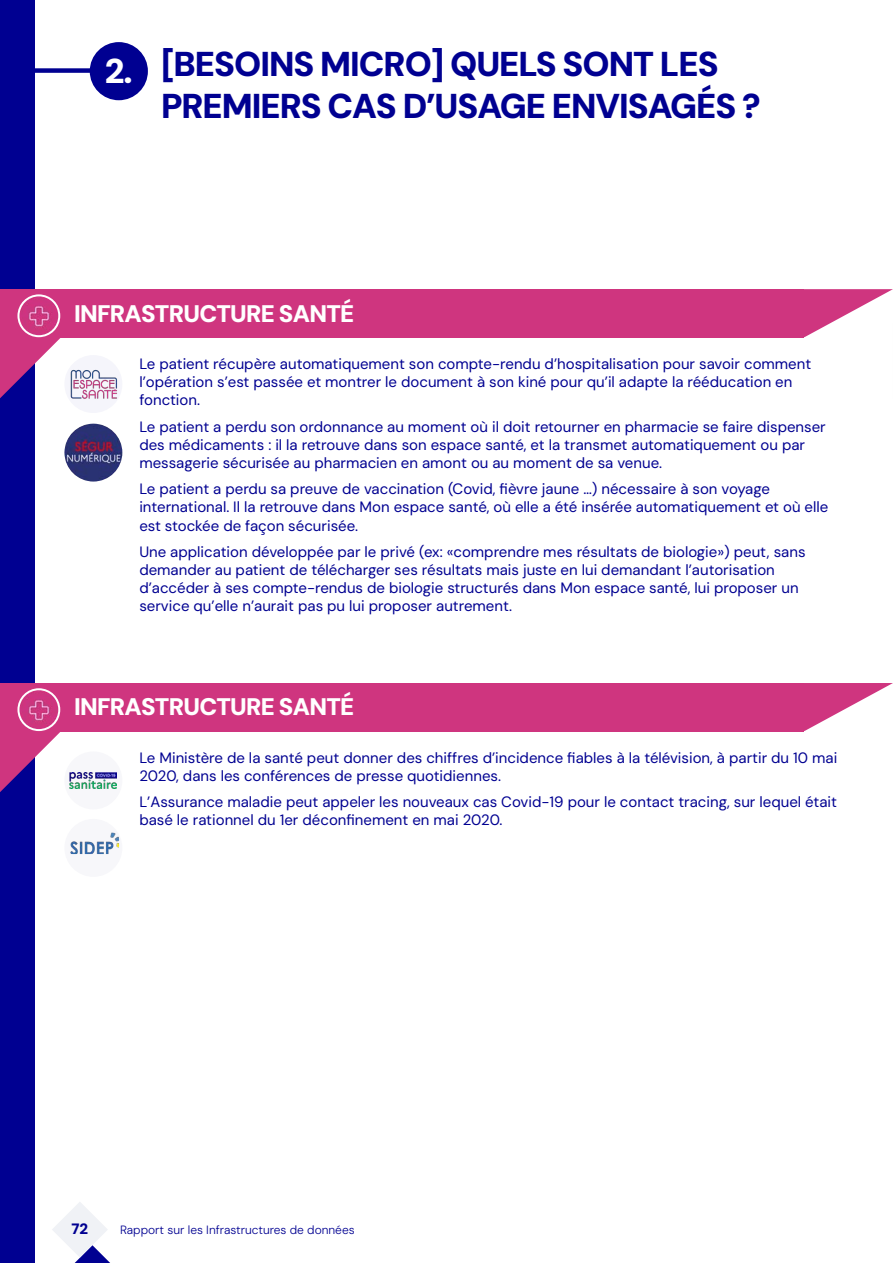
<style>
.page{position:relative;width:893px;height:1263px;background:#fff}
.page>*{position:absolute;margin:0;border:0;box-sizing:border-box;transform-origin:0 0}
.t1{font:900 34.5px/41.4px "DM Sans 18 pt";letter-spacing:-.03em;color:#000091}
.t2{font:900 34.5px "DM Sans 18 pt";color:#fff}
.t3{font:900 24px "DM Sans 18 pt";letter-spacing:-.03em;color:#fff}
.t4{font:15px/18px "DM Sans";color:#000091}
.t5{font:900 15px "DM Sans";color:#000091}
.t6{font:300 12px "DM Sans";color:#000091}
</style>
<div class="page">
<div style="left:0;top:0;width:34px;height:1263px;background:#000091"></div>
<svg style="left:0;top:337px;width:75px;height:61px"></svg>
<div style="left:0;top:289px;width:804px;height:48px;background:#cf357f"></div>
<img style="left:18px;top:295px;width:41px;height:41px;border-radius:20px">
<div style="left:17px;top:294px;width:43px;height:43px;border:2px solid #fff;border-radius:50%"></div>
<svg style="left:0;top:731px;width:75px;height:61px"></svg>
<div style="left:0;top:683px;width:804px;height:48px;background:#cf357f"></div>
<svg style="left:804px;top:683px;width:89px;height:48px"></svg>
<img style="left:18px;top:689px;width:41px;height:41px;border-radius:20px">
<div style="left:17px;top:688px;width:43px;height:43px;border:2px solid #fff;border-radius:50%"></div>
<div style="left:0;top:68px;width:109px;height:5px;background:#000091"></div>
<div style="left:90px;top:42px;width:58px;height:58px;background:#000091;border-radius:50%"></div>
<div style="left:64px;top:355px;width:58px;height:58px;background:#f5f5fb;border-radius:50%"></div>
<img style="left:67px;top:367px;width:50px;height:32px">
<div style="left:64px;top:751px;width:58px;height:58px;background:#f7f7fa;border-radius:50%"></div>
<img style="left:70px;top:772px;width:47px;height:16px">
<img style="left:64px;top:424px;width:58px;height:58px;border-radius:29px">
<div style="left:64px;top:819px;width:58px;height:58px;background:#f7f7fa;border-radius:50%"></div>
<img style="left:70px;top:833px;width:49px;height:21px">
<svg style="left:716px;top:289px;width:177px;height:49px"></svg>
<svg style="left:52px;top:1202px;width:58px;height:61px"></svg>
<h1 class="t2" style="left:105px;top:49px;width:29px">2.</h1>
<h1 class="t1" style="left:161px;top:44px;width:601px">[BESOINS MICRO] QUELS SONT LES<br>PREMIERS CAS D’USAGE ENVISAGÉS ?</h1>
<h2 class="t3" style="left:74px;top:298px;width:282px">INFRASTRUCTURE SANTÉ</h2>
<p class="t4" style="left:139px;top:355px;width:673px">Le patient récupère automatiquement son compte-rendu d’hospitalisation pour savoir comment l’opération s’est passée et montrer le document à son kiné pour qu’il adapte la rééducation en fonction.</p>
<p class="t4" style="left:139px;top:418px;width:688px">Le patient a perdu son ordonnance au moment où il doit retourner en pharmacie se faire dispenser des médicaments : il la retrouve dans son espace santé, et la transmet automatiquement ou par messagerie sécurisée au pharmacien en amont ou au moment de sa venue.</p>
<p class="t4" style="left:139px;top:480px;width:690px">Le patient a perdu sa preuve de vaccination (Covid, fièvre jaune …) nécessaire à son voyage international. Il la retrouve dans Mon espace santé, où elle a été insérée automatiquement et où elle est stockée de façon sécurisée.</p>
<p class="t4" style="left:139px;top:543px;width:668px">Une application développée par le privé (ex: «comprendre mes résultats de biologie») peut, sans demander au patient de télécharger ses résultats mais juste en lui demandant l’autorisation d’accéder à ses compte-rendus de biologie structurés dans Mon espace santé, lui proposer un service qu’elle n’aurait pas pu lui proposer autrement.</p>
<h2 class="t3" style="left:74px;top:692px;width:282px">INFRASTRUCTURE SANTÉ</h2>
<p class="t4" style="left:139px;top:749px;width:699px">Le Ministère de la santé peut donner des chiffres d’incidence fiables à la télévision, à partir du 10 mai<br>2020, dans les conférences de presse quotidiennes.</p>
<p class="t4" style="left:139px;top:793px;width:699px">L’Assurance maladie peut appeler les nouveaux cas Covid-19 pour le contact tracing, sur lequel était basé le rationnel du 1er déconfinement en mai 2020.</p>
<p class="t5" style="left:72px;top:1220px;width:18px">72</p>
<p class="t6" style="left:120px;top:1223px;width:236px">Rapport sur les Infrastructures de données</p>
</div>
